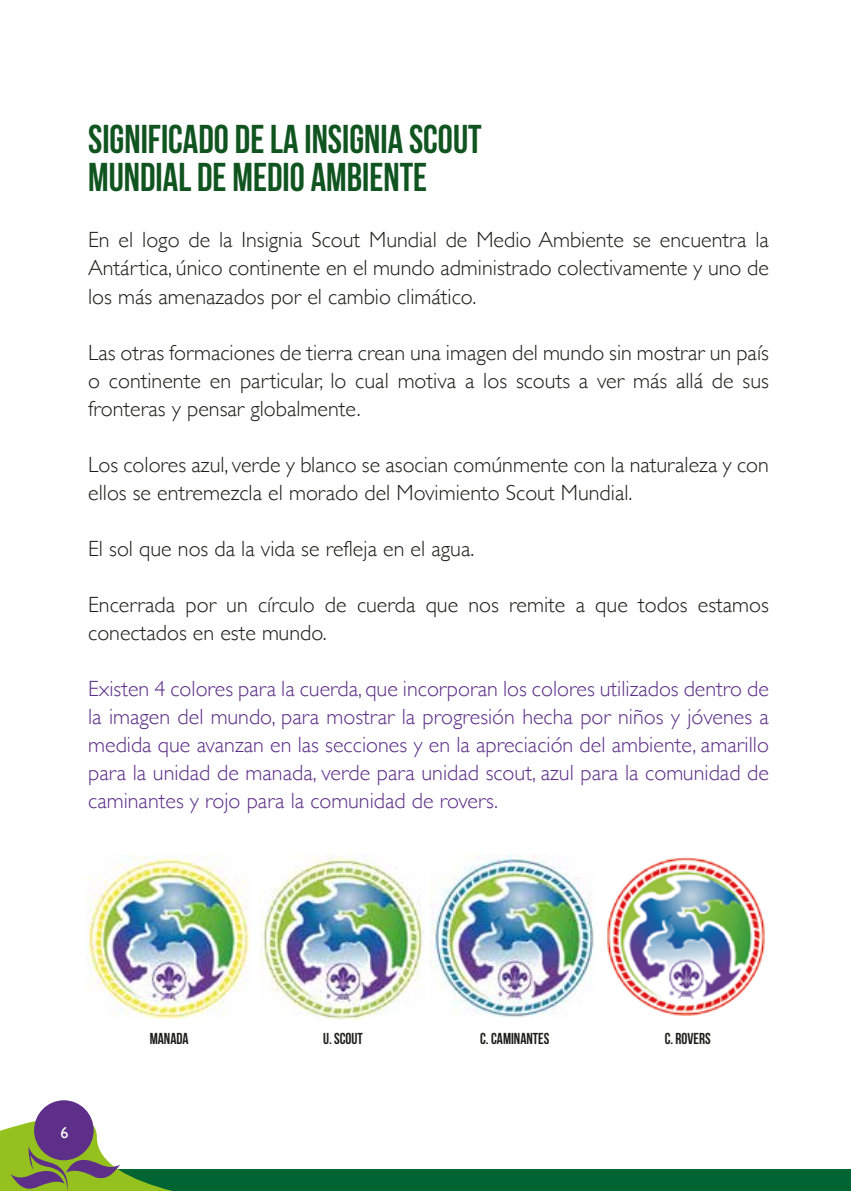
<style>
.page{position:relative;width:851px;height:1191px;background:#fff}
.page>*{position:absolute;margin:0;border:0;box-sizing:border-box;transform-origin:0 0}
.t1{font:700 40px/38px "Bebas Neue";color:#105420;scale:.95 1}
.t2{font:300 22px/28px "Gill Sans";color:#1d1d1b;text-align:justify}
.t3{font:300 22px/28px "Gill Sans";color:#5d2f88;text-align:justify}
.t4{font:16px "Gill Sans";color:#fff}
.t5{font:700 15.8px "Bebas Neue";color:#1d1d1b;scale:.95 1}
</style>
<div class="page">
<svg style="left:850px;top:1169px;width:1px;height:22px"></svg>
<div style="left:0;top:1169px;width:850px;height:22px;background:#006533"></div>
<svg style="left:0;top:1100px;width:172px;height:91px"></svg>
<img style="left:87px;top:854px;width:163px;height:164px">
<img style="left:259px;top:854px;width:164px;height:165px">
<img style="left:431px;top:854px;width:163px;height:163px">
<img style="left:607px;top:857px;width:158px;height:159px">
<h1 class="t1" style="left:88px;top:120px;width:415px">SIGNIFICADO DE LA INSIGNIA SCOUT<br>MUNDIAL DE MEDIO AMBIENTE</h1>
<p class="t2" style="left:88px;top:225px;width:682px">En el logo de la Insignia Scout Mundial de Medio Ambiente se encuentra la Antártica, único continente en el mundo administrado colectivamente y uno de los más amenazados por el cambio climático.</p>
<p class="t2" style="left:88px;top:337px;width:682px">Las otras formaciones de tierra crean una imagen del mundo sin mostrar un país o continente en particular, lo cual motiva a los scouts a ver más allá de sus fronteras y pensar globalmente.</p>
<p class="t2" style="left:88px;top:449px;width:682px">Los colores azul, verde y blanco se asocian comúnmente con la naturaleza y con ellos se entremezcla el morado del Movimiento Scout Mundial.</p>
<p class="t2" style="left:88px;top:533px;width:387px">El sol que nos da la vida se refleja en el agua.</p>
<p class="t2" style="left:88px;top:589px;width:682px">Encerrada por un círculo de cuerda que nos remite a que todos estamos conectados en este mundo.</p>
<p class="t3" style="left:88px;top:673px;width:682px">Existen 4 colores para la cuerda, que incorporan los colores utilizados dentro de la imagen del mundo, para mostrar la progresión hecha por niños y jóvenes a medida que avanzan en las secciones y en la apreciación del ambiente, amarillo para la unidad de manada, verde para unidad scout, azul para la comunidad de caminantes y rojo para la comunidad de rovers.</p>
<p class="t4" style="left:60px;top:1123px;width:9px">6</p>
<p class="t5" style="left:150px;top:1030px;width:43px">MANADA</p>
<p class="t5" style="left:323px;top:1030px;width:43px">U. SCOUT</p>
<p class="t5" style="left:480px;top:1030px;width:74px">C. CAMINANTES</p>
<p class="t5" style="left:664px;top:1030px;width:50px">C. ROVERS</p>
</div>
